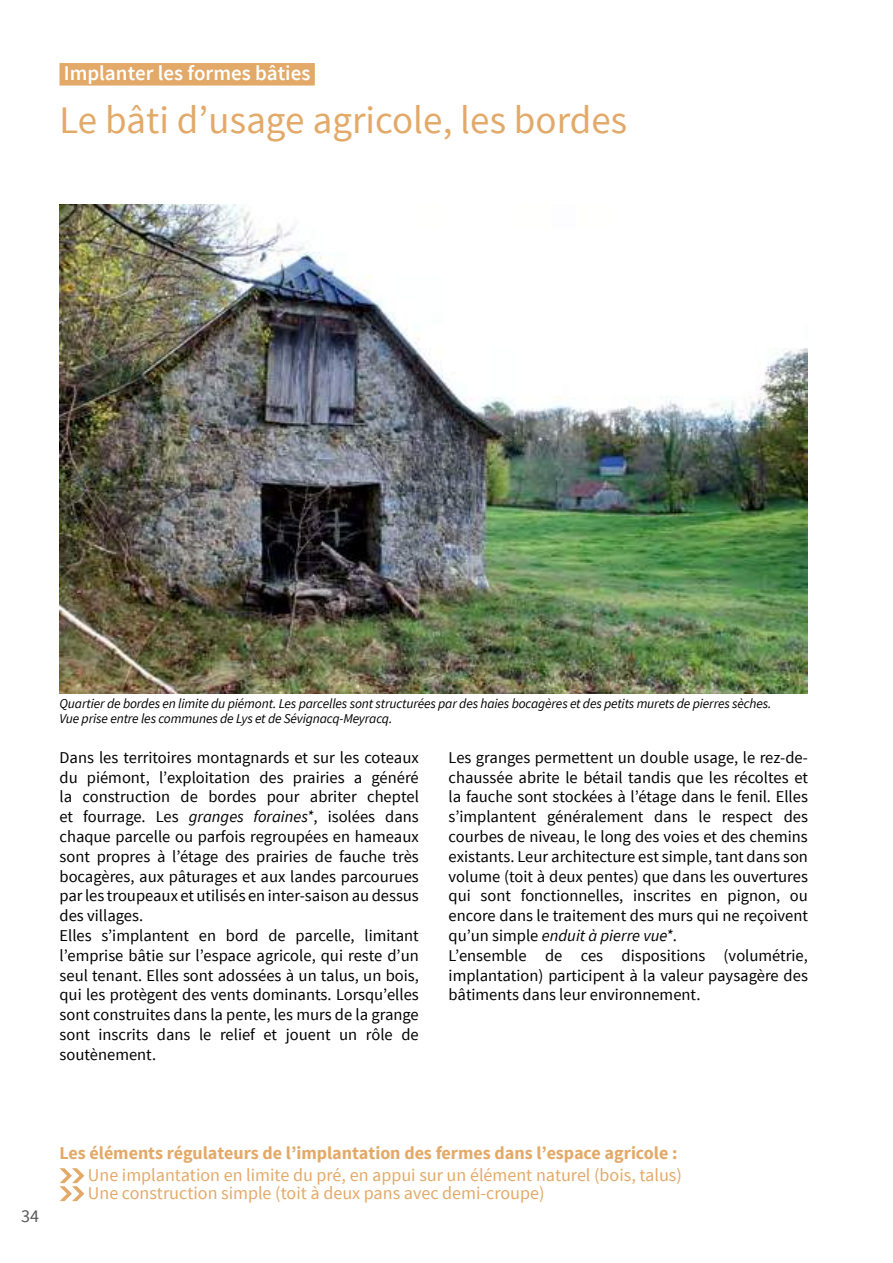
<style>
.page{position:relative;width:893px;height:1263px;background:#fff}
.page>*{position:absolute;margin:0;border:0;box-sizing:border-box;transform-origin:0 0}
.t1{font:39px "Source Sans Pro";color:#e3a968}
.t2{font:600 21px "Source Sans Pro";color:#fff}
.t3{font:18px/18px "Source Sans Pro";color:#e3a968}
.t4{font:700 18px "Source Sans Pro";color:#e3a968}
.t5{font:18px "Source Sans Pro";color:#58595b}
.t6{font:16.5px/19.8px "Source Sans Pro";color:#000}
.t7{font:italic 13.5px/15px "Source Sans Pro";letter-spacing:-.01em;color:#000}
.s1{font-style:italic}
</style>
<div class="page">
<svg style="left:60px;top:1168px;width:24px;height:33px"></svg>
<img style="left:60px;top:204px;width:748px;height:489px">
<div style="left:60px;top:63px;width:255px;height:23px;background:#e3a968"></div>
<p class="t2" style="left:64px;top:59px;width:248px">Implanter les formes bâties</p>
<h1 class="t1" style="left:60px;top:96px;width:569px">Le bâti d’usage agricole, les bordes</h1>
<p class="t7" style="left:60px;top:696px;width:713px">Quartier de bordes en limite du piémont. Les parcelles sont structurées par des haies bocagères et des petits murets de pierres sèches.<br>Vue prise entre les communes de Lys et de Sévignacq-Meyracq.</p>
<p class="t6" style="left:60px;top:748px;width:361px">Dans les territoires montagnards et sur les coteaux du piémont, l’exploitation des prairies a généré la construction de bordes pour abriter cheptel et fourrage. Les <span class="s1">granges foraines*</span>, isolées dans chaque parcelle ou parfois regroupées en hameaux sont propres à l’étage des prairies de fauche très bocagères, aux pâturages et aux landes parcourues par les troupeaux et utilisés en inter-saison au dessus des villages.<br>Elles s’implantent en bord de parcelle, limitant l’emprise bâtie sur l’espace agricole, qui reste d’un seul tenant. Elles sont adossées à un talus, un bois, qui les protègent des vents dominants. Lorsqu’elles sont construites dans la pente, les murs de la grange sont inscrits dans le relief et jouent un rôle de soutènement.</p>
<p class="t6" style="left:449px;top:748px;width:361px">Les granges permettent un double usage, le rez-de&shy;chaussée abrite le bétail tandis que les récoltes et la fauche sont stockées à l’étage dans le fenil. Elles s’implantent généralement dans le respect des courbes de niveau, le long des voies et des chemins existants. Leur architecture est simple, tant dans son volume (toit à deux pentes) que dans les ouvertures qui sont fonctionnelles, inscrites en pignon, ou encore dans le traitement des murs qui ne reçoivent qu’un simple <span class="s1">enduit à pierre vue*</span>.<br>L’ensemble de ces dispositions (volumétrie, implantation) participent à la valeur paysagère des bâtiments dans leur environnement.</p>
<p class="t5" style="left:21px;top:1204px;width:19px">34</p>
<p class="t4" style="left:60px;top:1141px;width:619px">Les éléments régulateurs de l’implantation des fermes dans l’espace agricole :</p>
<p class="t3" style="left:88px;top:1166px;width:595px">Une implantation en limite du pré, en appui sur un élément naturel (bois, talus)<br>Une construction simple (toit à deux pans avec demi-croupe)</p>
</div>
